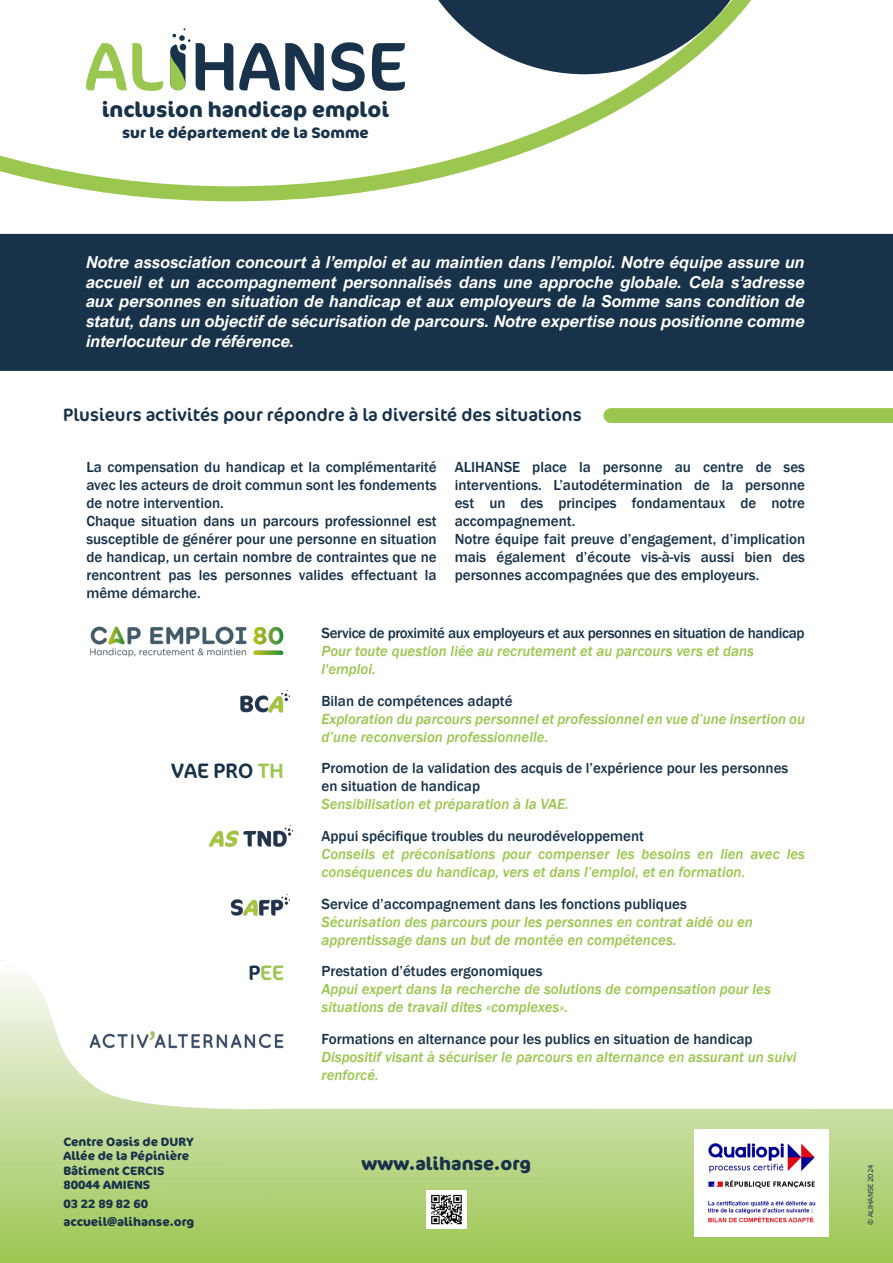
<style>
.page{position:relative;width:893px;height:1263px;background:#fff}
.page>*{position:absolute;margin:0;border:0;box-sizing:border-box;transform-origin:0 0}
.t1{font:700 21px "Cocon";color:#18324a}
.t2{font:21px "Cocon";color:#18324a}
.t3{font:21px "Cocon";color:#9bc64f}
.t4{font:18px "Cocon";color:#18324a}
.t5{font:700 18px "Cocon";color:#18324a}
.t6{font:italic 700 16.5px/19.8px "Arial Nova";color:#fff;text-align:justify}
.t7{font:500 15px/18px "Franklin Gothic";color:#18324a;text-align:justify}
.t8{font:italic 500 15px/18px "Franklin Gothic";color:#9bc64f}
.t9{font:500 15px "Franklin Gothic";letter-spacing:-.025em;color:#18324a}
.t10{font:700 15px "Cocon";color:#18324a}
.t11{font:700 12px/14.4px "Cocon";color:#18324a}
.t12{font:300 7.5px "Cocon";color:#18324a}
.s1{color:#9bc64f}
.s2{color:#18324a}
</style>
<div class="page">
<div style="left:0;top:234px;width:893px;height:137px;background:#18324a"></div>
<svg style="left:0;top:46px;width:650px;height:155px"></svg>
<svg style="left:239px;top:43px;width:85px;height:47px"></svg>
<svg style="left:331px;top:42px;width:34px;height:49px"></svg>
<svg style="left:372px;top:0;width:379px;height:91px"></svg>
<svg style="left:170px;top:28px;width:63px;height:62px"></svg>
<svg style="left:86px;top:43px;width:77px;height:48px"></svg>
<img style="left:209px;top:826px;width:84px;height:21px">
<svg style="left:0;top:959px;width:893px;height:304px"></svg>
<img style="left:427px;top:1190px;width:39px;height:38px">
<img style="left:694px;top:1129px;width:135px;height:108px">
<img style="left:81px;top:1019px;width:212px;height:40px">
<img style="left:90px;top:626px;width:194px;height:31px">
<img style="left:240px;top:691px;width:49px;height:22px">
<img style="left:230px;top:894px;width:59px;height:22px">
<svg style="left:603px;top:408px;width:290px;height:15px;background:#9cc651"></svg>
<p class="t1" style="left:102px;top:97px;width:289px">inclusion handicap emploi</p>
<p class="t10" style="left:122px;top:124px;width:248px">sur le département de la Somme</p>
<p class="t6" style="left:86px;top:252px;width:720px">Notre assosciation concourt à l’emploi et au maintien dans l’emploi. Notre équipe assure un accueil et un accompagnement personnalisés dans une approche globale. Cela s’adresse aux personnes en situation de handicap et aux employeurs de la Somme sans condition de statut, dans un objectif de sécurisation de parcours. Notre expertise nous positionne comme interlocuteur de référence.</p>
<p class="t4" style="left:63px;top:404px;width:520px">Plusieurs activités pour répondre à la diversité des situations</p>
<p class="t7" style="left:86px;top:458px;width:352px">La compensation du handicap et la complémentarité avec les acteurs de droit commun sont les fondements de notre intervention.</p>
<p class="t7" style="left:86px;top:512px;width:352px">Chaque situation dans un parcours professionnel est susceptible de générer pour une personne en situation de handicap, un certain nombre de contraintes que ne rencontrent pas les personnes valides effectuant la même démarche.</p>
<p class="t7" style="left:455px;top:458px;width:352px">ALIHANSE place la personne au centre de ses interventions. L’autodétermination de la personne est un des principes fondamentaux de notre accompagnement.</p>
<p class="t7" style="left:455px;top:530px;width:352px">Notre équipe fait preuve d’engagement, d’implication mais également d’écoute vis-à-vis aussi bien des personnes accompagnées que des employeurs.</p>
<p class="t9" style="left:321px;top:624px;width:485px">Service de proximité aux employeurs et aux personnes en situation de handicap</p>
<p class="t8" style="left:321px;top:642px;width:434px">Pour toute question liée au recrutement et au parcours vers et dans l'emploi.</p>
<p class="t2" style="left:171px;top:758px;width:114px">VAE PRO <span class="s1">TH</span></p>
<p class="t3" style="left:248px;top:960px;width:37px"><span class="s2">P</span>EE</p>
<p class="t11" style="left:63px;top:1135px;width:132px">Centre Oasis de DURY<br>Allée de la Pépinière</p>
<p class="t11" style="left:63px;top:1163px;width:103px">Bâtiment CERCIS<br>80044 AMIENS</p>
<p class="t11" style="left:63px;top:1197px;width:86px">03 22 89 82 60</p>
<p class="t11" style="left:63px;top:1214px;width:132px">accueil@alihanse.org</p>
<p class="t7" style="left:321px;top:692px;width:193px">Bilan de compétences adapté</p>
<p class="t8" style="left:321px;top:710px;width:485px">Exploration du parcours personnel et professionnel en vue d’une insertion ou d’une reconversion professionnelle.</p>
<p class="t7" style="left:321px;top:760px;width:468px">Promotion de la validation des acquis de l’expérience pour les personnes en situation de handicap</p>
<p class="t8" style="left:321px;top:796px;width:249px">Sensibilisation et préparation à la VAE.</p>
<p class="t7" style="left:321px;top:827px;width:324px">Appui spécifique troubles du neurodéveloppement</p>
<p class="t8" style="left:321px;top:845px;width:485px">Conseils et préconisations pour compenser les besoins en lien avec les conséquences du handicap, vers et dans l’emploi, et en formation.</p>
<p class="t7" style="left:321px;top:895px;width:367px">Service d’accompagnement dans les fonctions publiques</p>
<p class="t8" style="left:321px;top:913px;width:433px">Sécurisation des parcours pour les personnes en contrat aidé ou en apprentissage dans un but de montée en compétences.</p>
<p class="t7" style="left:321px;top:962px;width:223px">Prestation d’études ergonomiques</p>
<p class="t8" style="left:321px;top:980px;width:451px">Appui expert dans la recherche de solutions de compensation pour les situations de travail dites «complexes».</p>
<p class="t7" style="left:321px;top:1030px;width:433px">Formations en alternance pour les publics en situation de handicap</p>
<p class="t8" style="left:321px;top:1048px;width:477px">Dispositif visant à sécuriser le parcours en alternance en assurant un suivi renforcé.</p>
<p class="t5" style="left:361px;top:1153px;width:171px">www.alihanse.org</p>
<p class="t12" style="left:866px;top:1225px;width:61px;rotate:-90deg">© ALIHANSE 2024</p>
</div>
